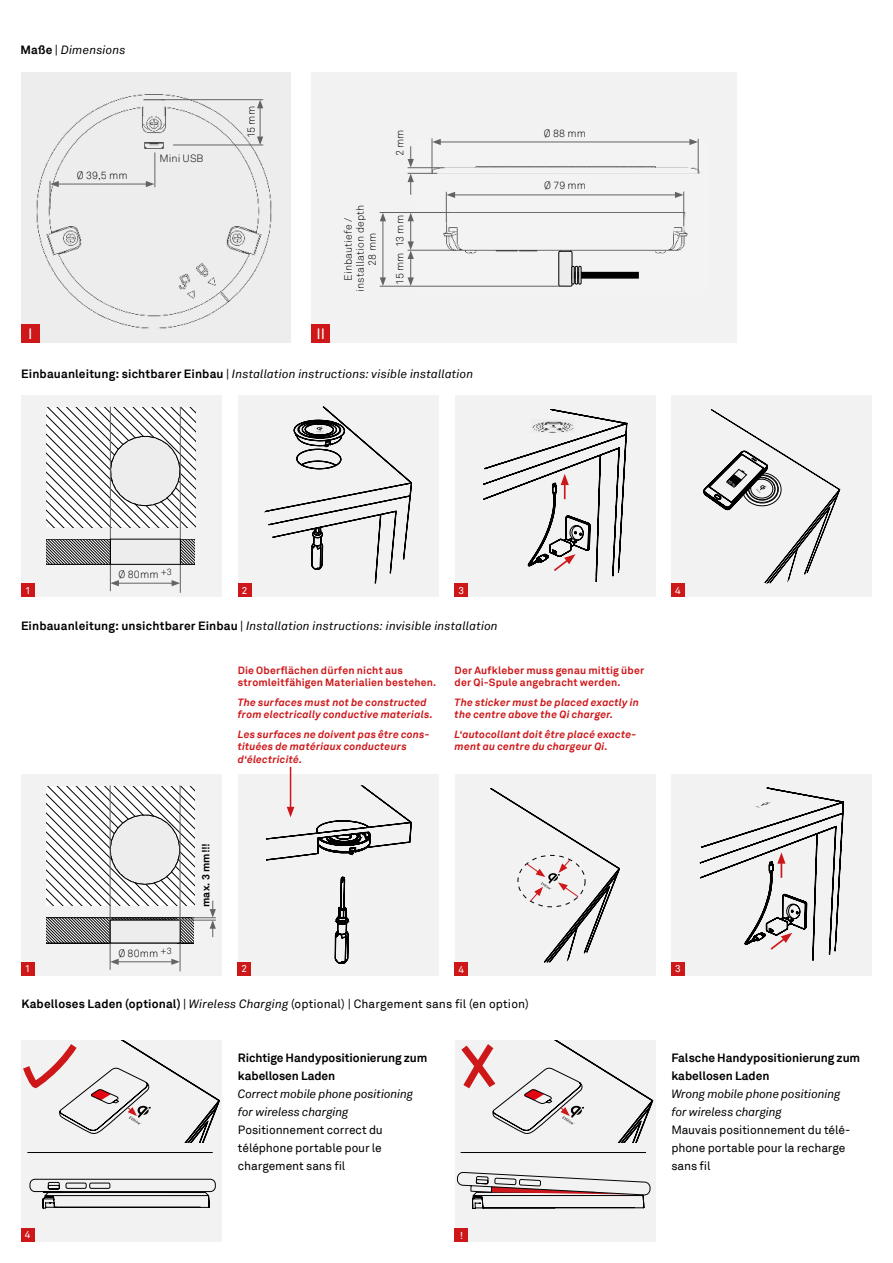
<style>
.page{position:relative;width:893px;height:1263px;background:#fff}
.page>*{position:absolute;margin:0;border:0;box-sizing:border-box;transform-origin:0 0}
.t1{font:15px "Akkurat";color:#fff}
.t2{font:italic 12px/18px "Akkurat";color:#000}
.t3{font:12px/18px "Akkurat";letter-spacing:-.005em;color:#000;text-align:justify}
.t4{font:700 12px/18px "Akkurat";letter-spacing:-.005em;color:#000}
.t5{font:italic 700 10.5px/12.6px "Akkurat";letter-spacing:.015em;color:#cd1719}
.t6{font:700 10.5px/12.6px "Akkurat";letter-spacing:.015em;color:#cd1719}
.t7{font:300 10.5px/12px "Akkurat";letter-spacing:.01em;color:#000;text-align:center}
.t8{font:700 10.5px "Akkurat";color:#000}
.t9{font:10.05px "Akkurat";color:#fff}
.s1{font-weight:700;font-style:normal}
.s2{font-weight:700}
.s3{font-style:italic}
</style>
<div class="page">
<div style="left:21px;top:1040px;width:201px;height:201px;background:#f2f2f2"></div>
<div style="left:312px;top:72px;width:425px;height:270px;background:#f2f2f2"></div>
<div style="left:312px;top:324px;width:18px;height:18px;background:#cd1719"></div>
<div style="left:238px;top:395px;width:201px;height:202px;background:#f2f2f2"></div>
<svg style="left:265px;top:406px;width:147px;height:178px"></svg>
<div style="left:238px;top:583px;width:13px;height:14px;background:#cd1719"></div>
<div style="left:238px;top:774px;width:201px;height:201px;background:#f2f2f2"></div>
<div style="left:238px;top:962px;width:13px;height:13px;background:#cd1719"></div>
<div style="left:671px;top:395px;width:201px;height:202px;background:#f2f2f2"></div>
<div style="left:671px;top:583px;width:14px;height:14px;background:#cd1719"></div>
<div style="left:455px;top:775px;width:200px;height:201px;background:#f2f2f2"></div>
<div style="left:455px;top:963px;width:13px;height:13px;background:#cd1719"></div>
<div style="left:455px;top:1041px;width:200px;height:201px;background:#f2f2f2"></div>
<div style="left:455px;top:1229px;width:13px;height:13px;background:#cd1719"></div>
<div style="left:22px;top:72px;width:268px;height:270px;background:#ededed"></div>
<hr style="left:56px;top:184px;width:92px;height:1px;background:#646363">
<svg style="left:146px;top:181px;width:8px;height:6px"></svg>
<svg style="left:50px;top:181px;width:9px;height:28px"></svg>
<hr style="left:173px;top:145px;width:90px;height:1px;background:#646363">
<hr style="left:161px;top:99px;width:102px;height:1px;background:#646363">
<hr style="left:260px;top:106px;width:1px;height:33px;background:#646363">
<svg style="left:257px;top:137px;width:6px;height:8px"></svg>
<svg style="left:257px;top:100px;width:6px;height:8px"></svg>
<hr style="left:155px;top:152px;width:1px;height:35px;background:#646363">
<div style="left:21px;top:324px;width:18px;height:18px;background:#cd1719"></div>
<img style="left:414px;top:141px;width:286px;height:146px">
<div style="left:559px;top:251px;width:13px;height:35px;background:#ededed"></div>
<div style="left:558px;top:251px;width:14px;height:35px;border:1px solid #000"></div>
<div style="left:572px;top:272px;width:67px;height:7px;background:#000"></div>
<svg style="left:572px;top:266px;width:6px;height:18px"></svg>
<div style="left:578px;top:266px;width:3px;height:18px;border:1px solid #000"></div>
<hr style="left:438px;top:142px;width:254px;height:1px;background:#646363">
<svg style="left:689px;top:139px;width:9px;height:6px"></svg>
<hr style="left:380px;top:212px;width:70px;height:1px;background:#646363">
<hr style="left:408px;top:250px;width:48px;height:1px;background:#646363">
<hr style="left:380px;top:286px;width:182px;height:1px;background:#646363">
<hr style="left:383px;top:219px;width:1px;height:61px;background:#646363">
<svg style="left:380px;top:213px;width:6px;height:8px"></svg>
<svg style="left:380px;top:277px;width:6px;height:9px"></svg>
<svg style="left:408px;top:213px;width:6px;height:73px"></svg>
<hr style="left:432px;top:138px;width:1px;height:35px;background:#646363">
<hr style="left:698px;top:139px;width:1px;height:35px;background:#646363">
<div style="left:21px;top:395px;width:201px;height:202px;background:#f2f2f2"></div>
<div style="left:21px;top:583px;width:14px;height:14px;background:#cd1719"></div>
<svg style="left:46px;top:539px;width:148px;height:26px;background:#787878"></svg>
<svg style="left:46px;top:408px;width:149px;height:119px"></svg>
<hr style="left:110px;top:407px;width:1px;height:184px;background:#646363">
<hr style="left:180px;top:407px;width:1px;height:186px;background:#646363">
<hr style="left:116px;top:583px;width:58px;height:1px;background:#646363">
<svg style="left:110px;top:580px;width:9px;height:6px"></svg>
<svg style="left:172px;top:580px;width:8px;height:6px"></svg>
<div style="left:110px;top:539px;width:70px;height:25px;background:#ededed"></div>
<div style="left:21px;top:774px;width:201px;height:201px;background:#f2f2f2"></div>
<div style="left:21px;top:962px;width:13px;height:13px;background:#cd1719"></div>
<hr style="left:110px;top:785px;width:1px;height:185px;background:#646363">
<hr style="left:180px;top:785px;width:1px;height:186px;background:#646363">
<hr style="left:116px;top:961px;width:58px;height:1px;background:#646363">
<svg style="left:110px;top:959px;width:9px;height:6px"></svg>
<svg style="left:171px;top:959px;width:9px;height:6px"></svg>
<div style="left:21px;top:1228px;width:13px;height:13px;background:#cd1719"></div>
<div style="left:455px;top:395px;width:200px;height:202px;background:#f2f2f2"></div>
<div style="left:455px;top:583px;width:13px;height:14px;background:#cd1719"></div>
<svg style="left:483px;top:409px;width:144px;height:173px"></svg>
<img style="left:531px;top:420px;width:44px;height:13px">
<div style="left:671px;top:774px;width:201px;height:201px;background:#f2f2f2"></div>
<div style="left:671px;top:962px;width:14px;height:13px;background:#cd1719"></div>
<svg style="left:700px;top:788px;width:144px;height:173px"></svg>
<hr style="left:290px;top:767px;width:1px;height:42px;background:#cd1719">
<svg style="left:266px;top:786px;width:146px;height:178px"></svg>
<svg style="left:46px;top:786px;width:170px;height:157px"></svg>
<svg style="left:490px;top:788px;width:130px;height:174px"></svg>
<hr style="left:446px;top:192px;width:1px;height:30px;background:#646363">
<hr style="left:683px;top:192px;width:1px;height:34px;background:#646363">
<hr style="left:453px;top:195px;width:224px;height:1px;background:#646363">
<svg style="left:408px;top:139px;width:47px;height:59px"></svg>
<svg style="left:675px;top:192px;width:9px;height:6px"></svg>
<svg style="left:23px;top:1040px;width:197px;height:103px"></svg>
<svg style="left:455px;top:1040px;width:198px;height:103px"></svg>
<svg style="left:30px;top:1178px;width:186px;height:31px"></svg>
<svg style="left:456px;top:1172px;width:194px;height:37px"></svg>
<hr style="left:27px;top:1152px;width:186px;height:1px;background:#000">
<hr style="left:461px;top:1152px;width:185px;height:1px;background:#000">
<svg style="left:703px;top:409px;width:137px;height:174px"></svg>
<p class="t2" style="left:21px;top:41px;width:107px"><span class="s1">Maße</span> | Dimensions</p>
<p class="t7" style="left:77px;top:169px;width:52px">Ø 39,5 mm</p>
<p class="t7" style="left:159px;top:152px;width:46px">Mini USB</p>
<p class="t7" style="left:245px;top:138px;width:34px;rotate:-90deg">15 mm</p>
<p class="t1" style="left:28px;top:325px;width:6px">I</p>
<p class="t1" style="left:317px;top:325px;width:10px">II</p>
<p class="t7" style="left:394px;top:156px;width:28px;rotate:-90deg">2 mm</p>
<p class="t7" style="left:342px;top:291px;width:88px;rotate:-90deg">Einbautiefe / installation depth<br>28 mm</p>
<p class="t7" style="left:394px;top:247px;width:34px;rotate:-90deg">13 mm</p>
<p class="t7" style="left:394px;top:285px;width:34px;rotate:-90deg">15 mm</p>
<p class="t2" style="left:21px;top:365px;width:454px"><span class="s1">Einbauanleitung: sichtbarer Einbau</span> | Installation instructions: visible installation</p>
<p class="t7" style="left:544px;top:127px;width:44px">Ø 88 mm</p>
<p class="t7" style="left:544px;top:180px;width:43px">Ø 79 mm</p>
<p class="t9" style="left:25px;top:584px;width:7px">1</p>
<p class="t7" style="left:119px;top:569px;width:55px">Ø 80mm <sup>+3</sup></p>
<p class="t9" style="left:242px;top:584px;width:7px">2</p>
<p class="t9" style="left:459px;top:584px;width:7px">3</p>
<p class="t2" style="left:21px;top:617px;width:478px"><span class="s1">Einbauanleitung: unsichtbarer Einbau</span> | Installation instructions: invisible installation</p>
<p class="t6" style="left:238px;top:664px;width:200px">Die Oberflächen dürfen nicht aus stromleitfähigen Materialien bestehen.</p>
<p class="t5" style="left:238px;top:696px;width:197px">The surfaces must not be constructed from electrically conductive materials.</p>
<p class="t5" style="left:238px;top:728px;width:193px">Les surfaces ne doivent pas être cons&shy;tituées de matériaux conducteurs d‘électricité.</p>
<p class="t6" style="left:455px;top:664px;width:191px">Der Aufkleber muss genau mittig über der Qi-Spule angebracht werden.</p>
<p class="t5" style="left:455px;top:696px;width:186px">The sticker must be placed exactly in the centre above the Qi charger.</p>
<p class="t5" style="left:455px;top:728px;width:183px">L‘autocollant doit être placé exacte&shy;ment au centre du chargeur Qi.</p>
<p class="t9" style="left:675px;top:584px;width:7px">4</p>
<p class="t9" style="left:25px;top:963px;width:7px">1</p>
<p class="t7" style="left:118px;top:947px;width:55px">Ø 80mm <sup>+3</sup></p>
<p class="t8" style="left:199px;top:907px;width:65px;rotate:-90deg">max. 3 mm!!!</p>
<p class="t9" style="left:242px;top:963px;width:7px">2</p>
<p class="t9" style="left:459px;top:963px;width:7px">4</p>
<p class="t3" style="left:21px;top:995px;width:509px"><span class="s2">Kabelloses Laden (optional)</span> <span class="s3">| Wireless Charging</span> (optional) | Chargement sans fil (en option)</p>
<p class="t9" style="left:25px;top:1229px;width:7px">4</p>
<p class="t4" style="left:238px;top:1049px;width:191px">Richtige Handypositionierung zum kabellosen Laden</p>
<p class="t2" style="left:238px;top:1085px;width:177px">Correct mobile phone positioning for wireless charging</p>
<p class="t3" style="left:238px;top:1121px;width:146px">Positionnement correct du téléphone portable pour le chargement sans fil</p>
<p class="t9" style="left:460px;top:1229px;width:5px">!</p>
<p class="t9" style="left:675px;top:963px;width:7px">3</p>
<p class="t4" style="left:671px;top:1049px;width:190px">Falsche Handypositionierung zum kabellosen Laden</p>
<p class="t2" style="left:671px;top:1085px;width:171px">Wrong mobile phone positioning for wireless charging</p>
<p class="t3" style="left:671px;top:1121px;width:180px;text-align:left">Mauvais positionnement du télé&shy;phone portable pour la recharge sans fil</p>
</div>
